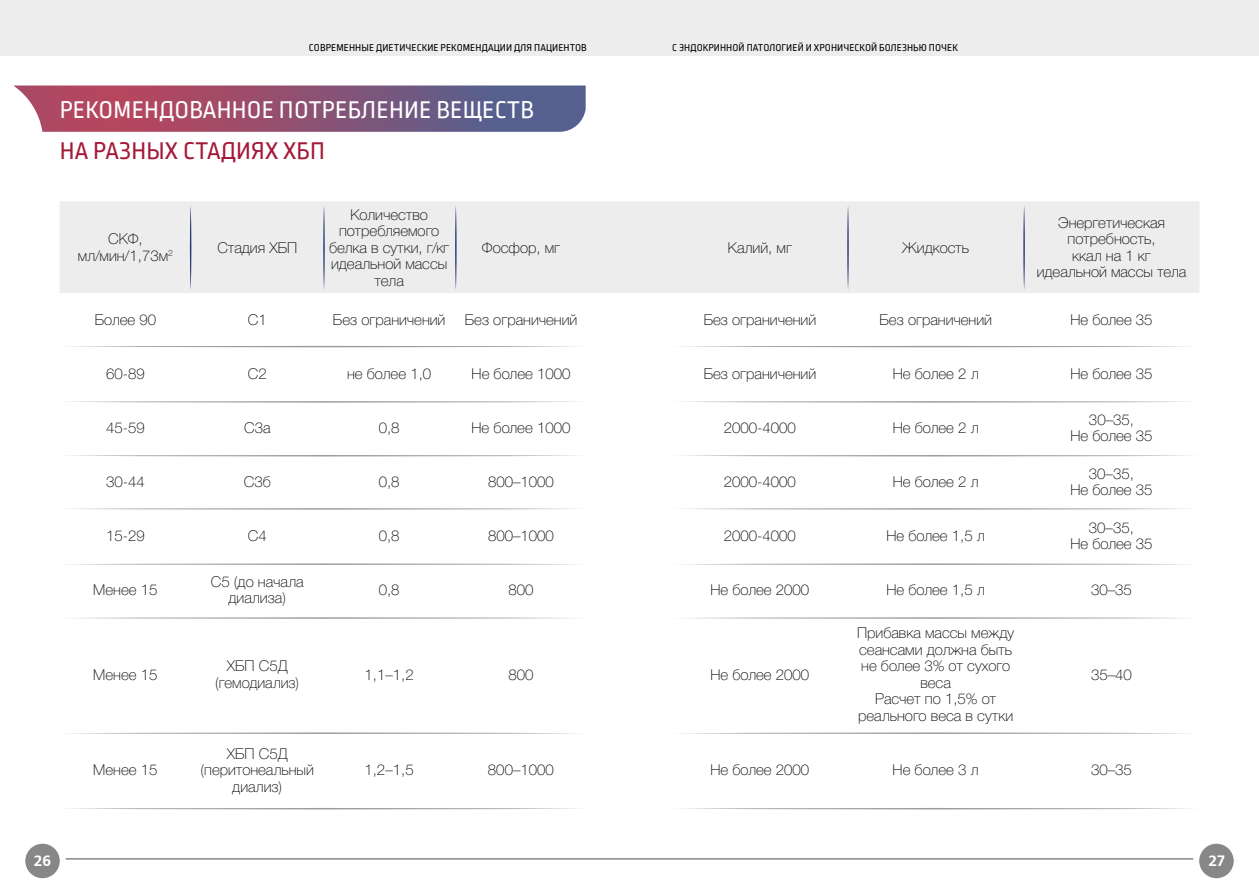
<style>
.page{position:relative;width:1259px;height:893px;background:#fff}
.page>*{position:absolute;margin:0;border:0;box-sizing:border-box;transform-origin:0 0}
.t1{font:25.5px "Ropa Sans Pro";letter-spacing:.01em;color:#fff}
.t2{font:25.5px "Ropa Sans Pro";letter-spacing:.01em;color:#a51835}
.t3{font:100 15px/16.5px "Helvetica Neue Cyr";color:#000;text-align:center}
.t4{font:700 15px "Free Set";color:#fff}
.t5{font:10.5px "Ropa Sans Pro";letter-spacing:.01em;color:#000}
</style>
<div class="page">
<div style="left:60px;top:201px;width:1139px;height:92px;background:#ededed"></div>
<svg style="left:14px;top:86px;width:571px;height:46px;background:#8d597a"></svg>
<svg style="left:70px;top:455px;width:507px;height:1px"></svg>
<svg style="left:70px;top:346px;width:507px;height:1px"></svg>
<svg style="left:70px;top:401px;width:507px;height:2px"></svg>
<svg style="left:70px;top:617px;width:507px;height:2px"></svg>
<svg style="left:70px;top:508px;width:507px;height:2px"></svg>
<svg style="left:70px;top:563px;width:507px;height:2px"></svg>
<svg style="left:70px;top:732px;width:507px;height:2px"></svg>
<svg style="left:70px;top:808px;width:507px;height:1px"></svg>
<svg style="left:455px;top:205px;width:1px;height:85px"></svg>
<svg style="left:190px;top:205px;width:1px;height:85px"></svg>
<svg style="left:323px;top:205px;width:2px;height:85px"></svg>
<svg style="left:682px;top:455px;width:507px;height:1px"></svg>
<svg style="left:682px;top:346px;width:507px;height:1px"></svg>
<svg style="left:682px;top:401px;width:507px;height:2px"></svg>
<svg style="left:683px;top:617px;width:507px;height:2px"></svg>
<svg style="left:682px;top:508px;width:507px;height:2px"></svg>
<svg style="left:682px;top:563px;width:507px;height:2px"></svg>
<svg style="left:682px;top:732px;width:507px;height:2px"></svg>
<svg style="left:682px;top:808px;width:507px;height:1px"></svg>
<svg style="left:847px;top:205px;width:1px;height:85px"></svg>
<svg style="left:1023px;top:205px;width:2px;height:85px"></svg>
<hr style="left:43px;top:858px;width:1172px;height:2px;background:#878787">
<div style="left:1196px;top:841px;width:40px;height:40px;background:#878787;border-radius:50%"></div>
<div style="left:1193px;top:838px;width:46px;height:46px;border:6px solid #fff;border-radius:50%"></div>
<div style="left:22px;top:841px;width:41px;height:40px;background:#878787;border-radius:50%"></div>
<div style="left:19px;top:838px;width:47px;height:46px;border:6px solid #fff;border-radius:50%"></div>
<div style="left:0;top:0;width:1259px;height:55px;background:#ededed"></div>
<p class="t5" style="left:309px;top:42px;width:279px">СОВРЕМЕННЫЕ ДИЕТИЧЕСКИЕ РЕКОМЕНДАЦИИ ДЛЯ ПАЦИЕНТОВ</p>
<p class="t5" style="left:672px;top:42px;width:287px">С ЭНДОКРИННОЙ ПАТОЛОГИЕЙ И ХРОНИЧЕСКОЙ БОЛЕЗНЬЮ ПОЧЕК</p>
<h1 class="t1" style="left:60px;top:96px;width:476px">РЕКОМЕНДОВАННОЕ ПОТРЕБЛЕНИЕ ВЕЩЕСТВ</h1>
<h1 class="t2" style="left:60px;top:137px;width:267px">НА РАЗНЫХ СТАДИЯХ ХБП</h1>
<p class="t3" style="left:78px;top:231px;width:97px">СКФ, мл/мин/1,73м<sup>2</sup></p>
<p class="t3" style="left:217px;top:239px;width:81px">Стадия ХБП</p>
<p class="t3" style="left:329px;top:206px;width:122px">Количество потребляемого белка в сутки, г/кг идеальной массы тела</p>
<p class="t3" style="left:482px;top:239px;width:80px">Фосфор, мг</p>
<p class="t3" style="left:728px;top:239px;width:66px">Калий, мг</p>
<p class="t3" style="left:902px;top:239px;width:69px">Жидкость</p>
<p class="t3" style="left:1036px;top:214px;width:151px">Энергетическая потребность,<br>ккал на 1 кг идеальной массы тела</p>
<p class="t3" style="left:95px;top:312px;width:63px">Более 90</p>
<p class="t3" style="left:248px;top:312px;width:20px">С1</p>
<p class="t3" style="left:333px;top:312px;width:114px">Без ограничений</p>
<p class="t3" style="left:465px;top:312px;width:114px">Без ограничений</p>
<p class="t3" style="left:703px;top:312px;width:114px">Без ограничений</p>
<p class="t3" style="left:879px;top:312px;width:114px">Без ограничений</p>
<p class="t3" style="left:1070px;top:312px;width:84px">Не более 35</p>
<p class="t3" style="left:106px;top:366px;width:40px">60-89</p>
<p class="t3" style="left:248px;top:366px;width:20px">С2</p>
<p class="t3" style="left:347px;top:366px;width:86px">не более 1,0</p>
<p class="t3" style="left:471px;top:366px;width:100px">Не более 1000</p>
<p class="t3" style="left:703px;top:366px;width:114px">Без ограничений</p>
<p class="t3" style="left:892px;top:366px;width:88px">Не более 2 л</p>
<p class="t3" style="left:1070px;top:366px;width:84px">Не более 35</p>
<p class="t3" style="left:106px;top:420px;width:40px">45-59</p>
<p class="t3" style="left:244px;top:420px;width:28px">С3а</p>
<p class="t3" style="left:379px;top:420px;width:22px">0,8</p>
<p class="t3" style="left:471px;top:420px;width:100px">Не более 1000</p>
<p class="t3" style="left:724px;top:420px;width:73px">2000-4000</p>
<p class="t3" style="left:892px;top:420px;width:88px">Не более 2 л</p>
<p class="t3" style="left:1070px;top:411px;width:84px">30–35,<br>Не более 35</p>
<p class="t3" style="left:106px;top:474px;width:40px">30-44</p>
<p class="t3" style="left:244px;top:474px;width:28px">С3б</p>
<p class="t3" style="left:379px;top:474px;width:22px">0,8</p>
<p class="t3" style="left:488px;top:474px;width:67px">800–1000</p>
<p class="t3" style="left:724px;top:474px;width:74px">2000-4000</p>
<p class="t3" style="left:892px;top:474px;width:88px">Не более 2 л</p>
<p class="t3" style="left:1070px;top:465px;width:84px">30–35,<br>Не более 35</p>
<p class="t3" style="left:106px;top:528px;width:40px">15-29</p>
<p class="t3" style="left:248px;top:528px;width:20px">С4</p>
<p class="t3" style="left:379px;top:528px;width:22px">0,8</p>
<p class="t3" style="left:488px;top:528px;width:67px">800–1000</p>
<p class="t3" style="left:724px;top:528px;width:73px">2000-4000</p>
<p class="t3" style="left:886px;top:528px;width:100px">Не более 1,5 л</p>
<p class="t3" style="left:1070px;top:519px;width:84px">30–35,<br>Не более 35</p>
<p class="t3" style="left:93px;top:582px;width:66px">Менее 15</p>
<p class="t3" style="left:211px;top:573px;width:94px">С5 (до начала диализа)</p>
<p class="t3" style="left:379px;top:582px;width:22px">0,8</p>
<p class="t3" style="left:508px;top:582px;width:27px">800</p>
<p class="t3" style="left:710px;top:582px;width:100px">Не более 2000</p>
<p class="t3" style="left:886px;top:582px;width:100px">Не более 1,5 л</p>
<p class="t3" style="left:1091px;top:582px;width:42px">30–35</p>
<p class="t3" style="left:93px;top:666px;width:66px">Менее 15</p>
<p class="t3" style="left:215px;top:658px;width:85px">ХБП С5Д (гемодиализ)</p>
<p class="t3" style="left:364px;top:666px;width:51px">1,1–1,2</p>
<p class="t3" style="left:508px;top:666px;width:27px">800</p>
<p class="t3" style="left:710px;top:666px;width:100px">Не более 2000</p>
<p class="t3" style="left:857px;top:625px;width:158px">Прибавка массы между сеансами должна быть не более 3% от сухого веса<br>Расчет по 1,5% от реального веса в сутки</p>
<p class="t3" style="left:1091px;top:666px;width:42px">35–40</p>
<p class="t3" style="left:93px;top:762px;width:66px">Менее 15</p>
<p class="t3" style="left:201px;top:745px;width:115px">ХБП С5Д (перитонеальный диализ)</p>
<p class="t3" style="left:364px;top:762px;width:51px">1,2–1,5</p>
<p class="t3" style="left:488px;top:762px;width:67px">800–1000</p>
<p class="t3" style="left:710px;top:762px;width:100px">Не более 2000</p>
<p class="t3" style="left:892px;top:762px;width:88px">Не более 3 л</p>
<p class="t3" style="left:1091px;top:762px;width:42px">30–35</p>
<p class="t4" style="left:34px;top:853px;width:19px">26</p>
<p class="t4" style="left:1208px;top:853px;width:18px">27</p>
</div>
